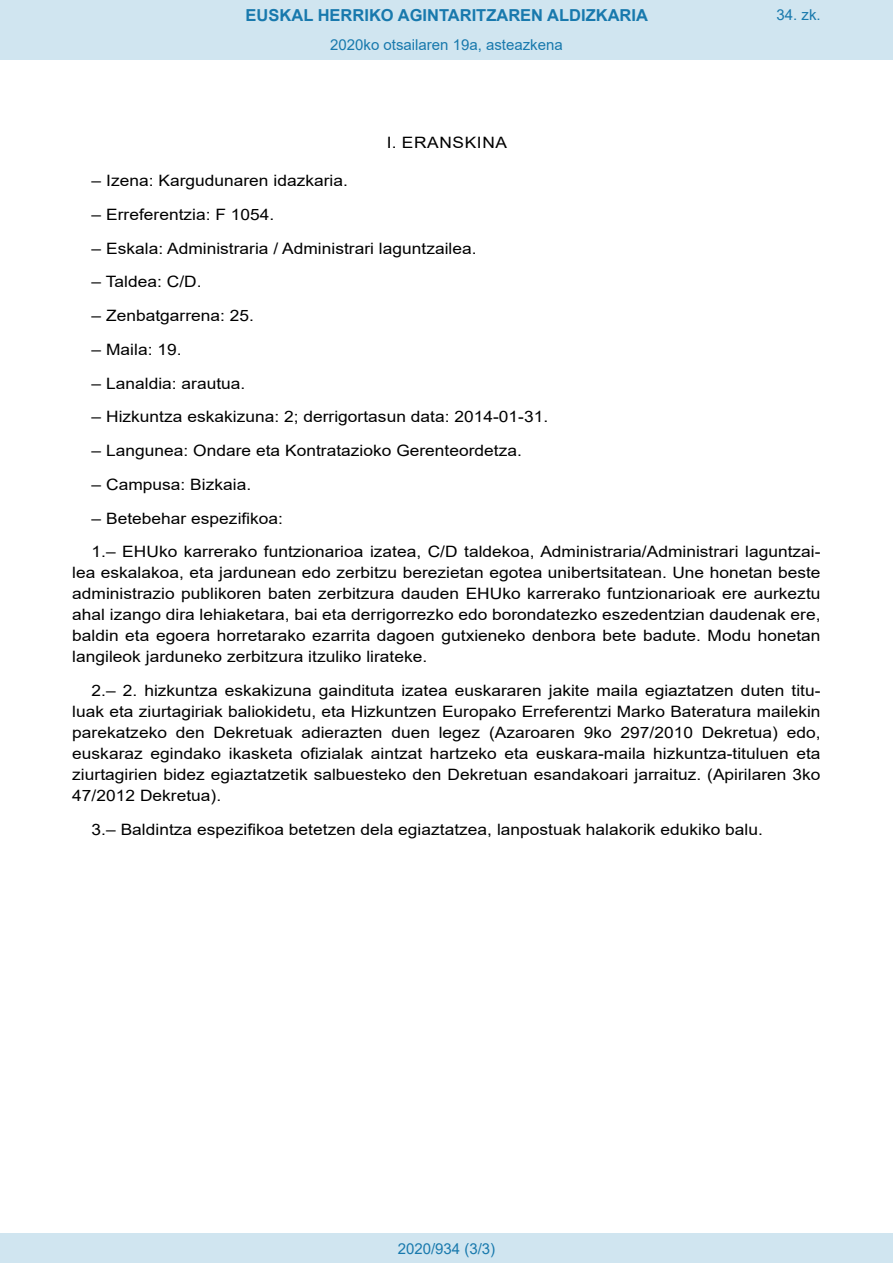
<style>
.page{position:relative;width:893px;height:1263px;background:#fff}
.page>*{position:absolute;margin:0;border:0;box-sizing:border-box;transform-origin:0 0}
.t1{font:700 16.5px "Arial";color:#1879ad}
.BOPVDetalle{font:15.6px/21px "Arial";color:#000;text-align:justify;scale:1.11 1}
.BOPVClave{font:15.6px "Arial";letter-spacing:.035em;color:#000;scale:1.11 1}
.Paginacion_Centro{font:15px "Arial";color:#1879ad}
</style>
<div class="page">
<div style="left:0;top:0;width:893px;height:60px;background:#d0e5f0"></div>
<div style="left:0;top:1233px;width:893px;height:30px;background:#d0e5f0"></div>
<p class="t1" style="left:246px;top:3px;width:404px">EUSKAL HERRIKO AGINTARITZAREN ALDIZKARIA</p>
<p class="Paginacion_Centro" style="left:330px;top:35px;width:234px">2020ko otsailaren 19a, asteazkena</p>
<p class="BOPVClave" style="left:387px;top:132px;width:110px">I. ERANSKINA</p>
<p class="Paginacion_Centro" style="left:776px;top:5px;width:46px">34. zk.</p>
<p class="BOPVDetalle" style="left:92px;top:170px;width:232px">– Izena: Kargudunaren idazkaria.</p>
<p class="BOPVDetalle" style="left:92px;top:204px;width:166px">– Erreferentzia: F 1054.</p>
<p class="BOPVDetalle" style="left:92px;top:238px;width:348px">– Eskala: Administraria / Administrari laguntzailea.</p>
<p class="BOPVDetalle" style="left:92px;top:271px;width:101px">– Taldea: C/D.</p>
<p class="BOPVDetalle" style="left:92px;top:305px;width:148px">– Zenbatgarrena: 25.</p>
<p class="BOPVDetalle" style="left:92px;top:339px;width:83px">– Maila: 19.</p>
<p class="BOPVDetalle" style="left:92px;top:373px;width:140px">– Lanaldia: arautua.</p>
<p class="BOPVDetalle" style="left:92px;top:406px;width:413px">– Hizkuntza eskakizuna: 2; derrigortasun data: 2014-01-31.</p>
<p class="BOPVDetalle" style="left:92px;top:440px;width:389px">– Langunea: Ondare eta Kontratazioko Gerenteordetza.</p>
<p class="BOPVDetalle" style="left:92px;top:474px;width:145px">– Campusa: Bizkaia.</p>
<p class="BOPVDetalle" style="left:92px;top:508px;width:174px">– Betebehar espezifikoa:</p>
<p class="BOPVDetalle" style="left:72px;top:541px;width:676px;text-indent:19px">1.– EHUko karrerako funtzionarioa izatea, C/D taldekoa, Administraria/Administrari laguntzai&shy;lea eskalakoa, eta jardunean edo zerbitzu berezietan egotea unibertsitatean. Une honetan beste administrazio publikoren baten zerbitzura dauden EHUko karrerako funtzionarioak ere aurkeztu ahal izango dira lehiaketara, bai eta derrigorrezko edo borondatezko eszedentzian daudenak ere, baldin eta egoera horretarako ezarrita dagoen gutxieneko denbora bete badute. Modu honetan langileok jarduneko zerbitzura itzuliko lirateke.</p>
<p class="BOPVDetalle" style="left:72px;top:680px;width:676px;text-indent:19px">2.– 2. hizkuntza eskakizuna gaindituta izatea euskararen jakite maila egiaztatzen duten titu&shy;luak eta ziurtagiriak baliokidetu, eta Hizkuntzen Europako Erreferentzi Marko Bateratura mailekin parekatzeko den Dekretuak adierazten duen legez (Azaroaren 9ko 297/2010 Dekretua) edo, euskaraz egindako ikasketa ofizialak aintzat hartzeko eta euskara-maila hizkuntza-tituluen eta ziurtagirien bidez egiaztatzetik salbuesteko den Dekretuan esandakoari jarraituz. (Apirilaren 3ko 47/2012 Dekretua).</p>
<p class="BOPVDetalle" style="left:92px;top:819px;width:606px">3.– Baldintza espezifikoa betetzen dela egiaztatzea, lanpostuak halakorik edukiko balu.</p>
<p class="Paginacion_Centro" style="left:398px;top:1238px;width:99px">2020/934 (3/3)</p>
</div>
